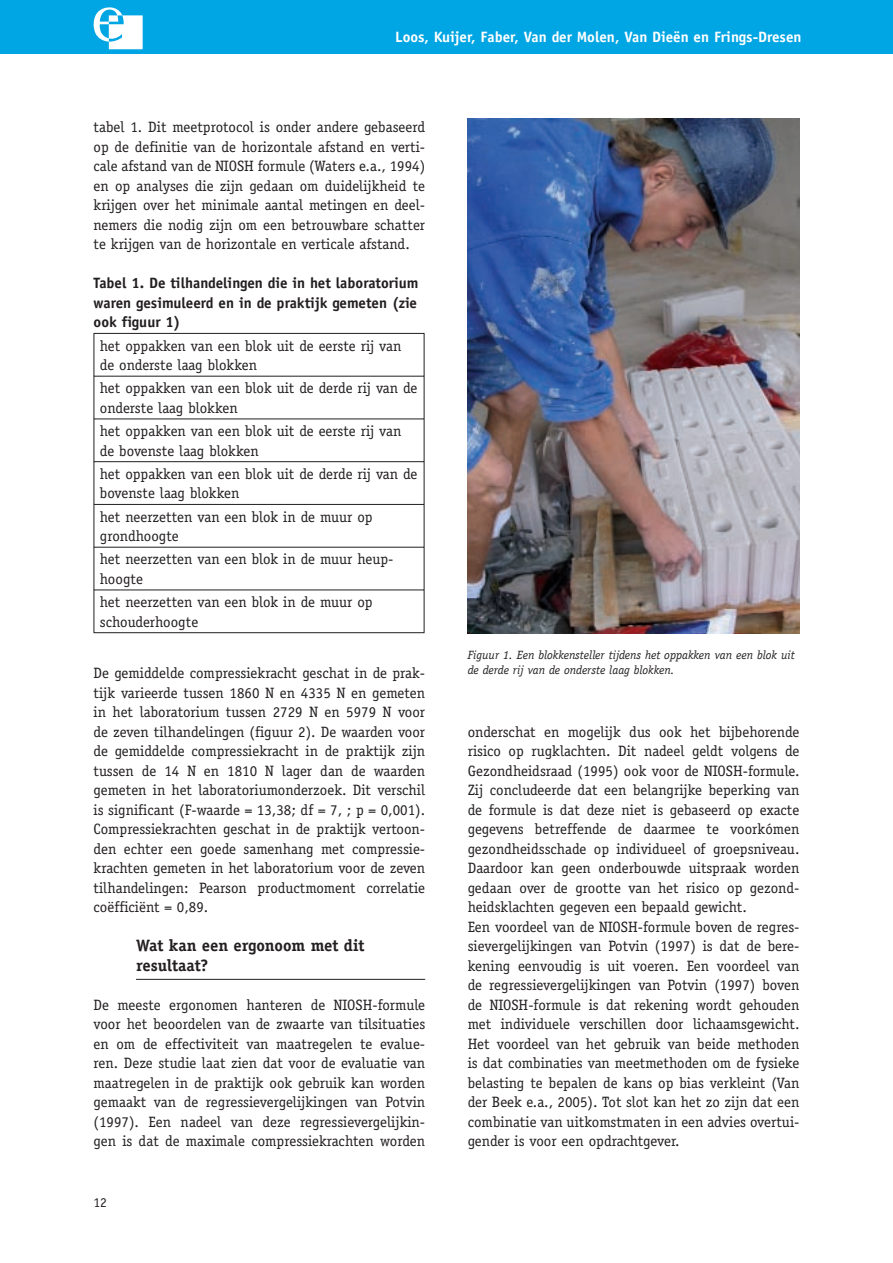
<style>
.page{position:relative;width:893px;height:1263px;background:#fff}
.page>*{position:absolute;margin:0;border:0;box-sizing:border-box;transform-origin:0 0}
.t1{font:700 16.5px/19.5px "Officina Serif LT";color:#231f20}
.t2{font:15px/19.5px "Officina Serif LT";color:#231f20}
.t3{font:700 15px/19.5px "Officina Sans LT";color:#231f20;text-align:justify}
.t4{font:700 15px "Officina Sans LT";color:#fff}
.t5{font:13.5px "Officina Serif LT";color:#231f20}
.t6{font:italic 12px/15px "Officina Serif LT";color:#231f20}
</style>
<div class="page">
<div style="left:0;top:0;width:893px;height:54px;background:#00a5e3"></div>
<svg style="left:93px;top:7px;width:50px;height:42px"></svg>
<hr style="left:136px;top:979px;width:289px;height:1px;background:#231f20">
<hr style="left:94px;top:333px;width:330px;height:1px;background:#231f20">
<hr style="left:94px;top:334px;width:1px;height:42px;background:#231f20">
<hr style="left:424px;top:334px;width:1px;height:42px;background:#231f20">
<hr style="left:94px;top:376px;width:330px;height:1px;background:#231f20">
<hr style="left:94px;top:376px;width:1px;height:42px;background:#231f20">
<hr style="left:424px;top:376px;width:1px;height:42px;background:#231f20">
<hr style="left:94px;top:418px;width:330px;height:1px;background:#231f20">
<hr style="left:94px;top:419px;width:1px;height:42px;background:#231f20">
<hr style="left:424px;top:419px;width:1px;height:42px;background:#231f20">
<hr style="left:94px;top:461px;width:330px;height:1px;background:#231f20">
<hr style="left:94px;top:462px;width:1px;height:42px;background:#231f20">
<hr style="left:424px;top:462px;width:1px;height:42px;background:#231f20">
<hr style="left:94px;top:504px;width:330px;height:1px;background:#231f20">
<hr style="left:94px;top:505px;width:1px;height:42px;background:#231f20">
<hr style="left:424px;top:505px;width:1px;height:42px;background:#231f20">
<hr style="left:94px;top:547px;width:330px;height:1px;background:#231f20">
<hr style="left:94px;top:548px;width:1px;height:42px;background:#231f20">
<hr style="left:424px;top:548px;width:1px;height:42px;background:#231f20">
<hr style="left:94px;top:590px;width:330px;height:1px;background:#231f20">
<hr style="left:94px;top:590px;width:1px;height:42px;background:#231f20">
<hr style="left:424px;top:590px;width:1px;height:42px;background:#231f20">
<hr style="left:94px;top:632px;width:330px;height:1px;background:#231f20">
<img style="left:468px;top:118px;width:331px;height:516px">
<p class="t4" style="left:395px;top:31px;width:408px">Loos, Kuijer, Faber, Van der Molen, Van Dieën en Frings-Dresen</p>
<p class="t2" style="left:94px;top:118px;width:333px;text-align:justify">tabel 1. Dit meetprotocol is onder andere gebaseerd op de definitie van de horizontale afstand en verti&shy;cale afstand van de NIOSH formule (Waters e.a., 1994) en op analyses die zijn gedaan om duidelijkheid te krijgen over het minimale aantal metingen en deel&shy;nemers die nodig zijn om een betrouwbare schatter te krijgen van de horizontale en verticale afstand.</p>
<p class="t3" style="left:94px;top:274px;width:327px">Tabel 1. De tilhandelingen die in het laboratorium waren gesimuleerd en in de praktijk gemeten (zie ook figuur 1)</p>
<p class="t2" style="left:100px;top:337px;width:303px">het oppakken van een blok uit de eerste rij van de onderste laag blokken</p>
<p class="t2" style="left:100px;top:380px;width:319px">het oppakken van een blok uit de derde rij van de onderste laag blokken</p>
<p class="t2" style="left:100px;top:423px;width:303px">het oppakken van een blok uit de eerste rij van de bovenste laag blokken</p>
<p class="t2" style="left:100px;top:465px;width:319px">het oppakken van een blok uit de derde rij van de bovenste laag blokken</p>
<p class="t2" style="left:100px;top:508px;width:274px">het neerzetten van een blok in de muur op grondhoogte</p>
<p class="t2" style="left:100px;top:551px;width:295px">het neerzetten van een blok in de muur heup&shy;hoogte</p>
<p class="t2" style="left:100px;top:594px;width:274px">het neerzetten van een blok in de muur op schouderhoogte</p>
<p class="t2" style="left:94px;top:664px;width:333px;text-align:justify">De gemiddelde compressiekracht geschat in de prak&shy;tijk varieerde tussen 1860 N en 4335 N en gemeten in het laboratorium tussen 2729 N en 5979 N voor de zeven tilhandelingen (figuur 2). De waarden voor de gemiddelde compressiekracht in de praktijk zijn tussen de 14 N en 1810 N lager dan de waarden gemeten in het laboratoriumonderzoek. Dit verschil is significant (F-waarde = 13,38; df = 7, ; p = 0,001).<br>Compressiekrachten geschat in de praktijk vertoon&shy;den echter een goede samenhang met compressie&shy;krachten gemeten in het laboratorium voor de zeven tilhandelingen: Pearson productmoment correlatie coëfficiënt = 0,89.</p>
<p class="t1" style="left:136px;top:937px;width:230px">Wat kan een ergonoom met dit resultaat?</p>
<p class="t2" style="left:94px;top:996px;width:333px;text-align:justify">De meeste ergonomen hanteren de NIOSH-formule voor het beoordelen van de zwaarte van tilsituaties en om de effectiviteit van maatregelen te evalue&shy;ren. Deze studie laat zien dat voor de evaluatie van maatregelen in de praktijk ook gebruik kan worden gemaakt van de regressievergelijkingen van Potvin (1997). Een nadeel van deze regressievergelijkin&shy;gen is dat de maximale compressiekrachten worden</p>
<p class="t5" style="left:94px;top:1197px;width:15px">12</p>
<p class="t6" style="left:468px;top:648px;width:329px">Figuur 1. Een blokkensteller tijdens het oppakken van een blok uit de derde rij van de onderste laag blokken.</p>
<p class="t2" style="left:468px;top:723px;width:333px">onderschat en mogelijk dus ook het bijbehorende risico op rugklachten. Dit nadeel geldt volgens de Gezondheidsraad (1995) ook voor de NIOSH-formule.<br>Zij concludeerde dat een belangrijke beperking van de formule is dat deze niet is gebaseerd op exacte gegevens betreffende de daarmee te voorkómen gezondheidsschade op individueel of groepsniveau.<br>Daardoor kan geen onderbouwde uitspraak worden gedaan over de grootte van het risico op gezond&shy;heidsklachten gegeven een bepaald gewicht.<br>Een voordeel van de NIOSH-formule boven de regres&shy;sievergelijkingen van Potvin (1997) is dat de bere&shy;kening eenvoudig is uit voeren. Een voordeel van de regressievergelijkingen van Potvin (1997) boven de NIOSH-formule is dat rekening wordt gehouden met individuele verschillen door lichaamsgewicht.<br>Het voordeel van het gebruik van beide methoden is dat combinaties van meetmethoden om de fysieke belasting te bepalen de kans op bias verkleint (Van der Beek e.a., 2005). Tot slot kan het zo zijn dat een combinatie van uitkomstmaten in een advies overtui&shy;gender is voor een opdrachtgever.</p>
</div>
